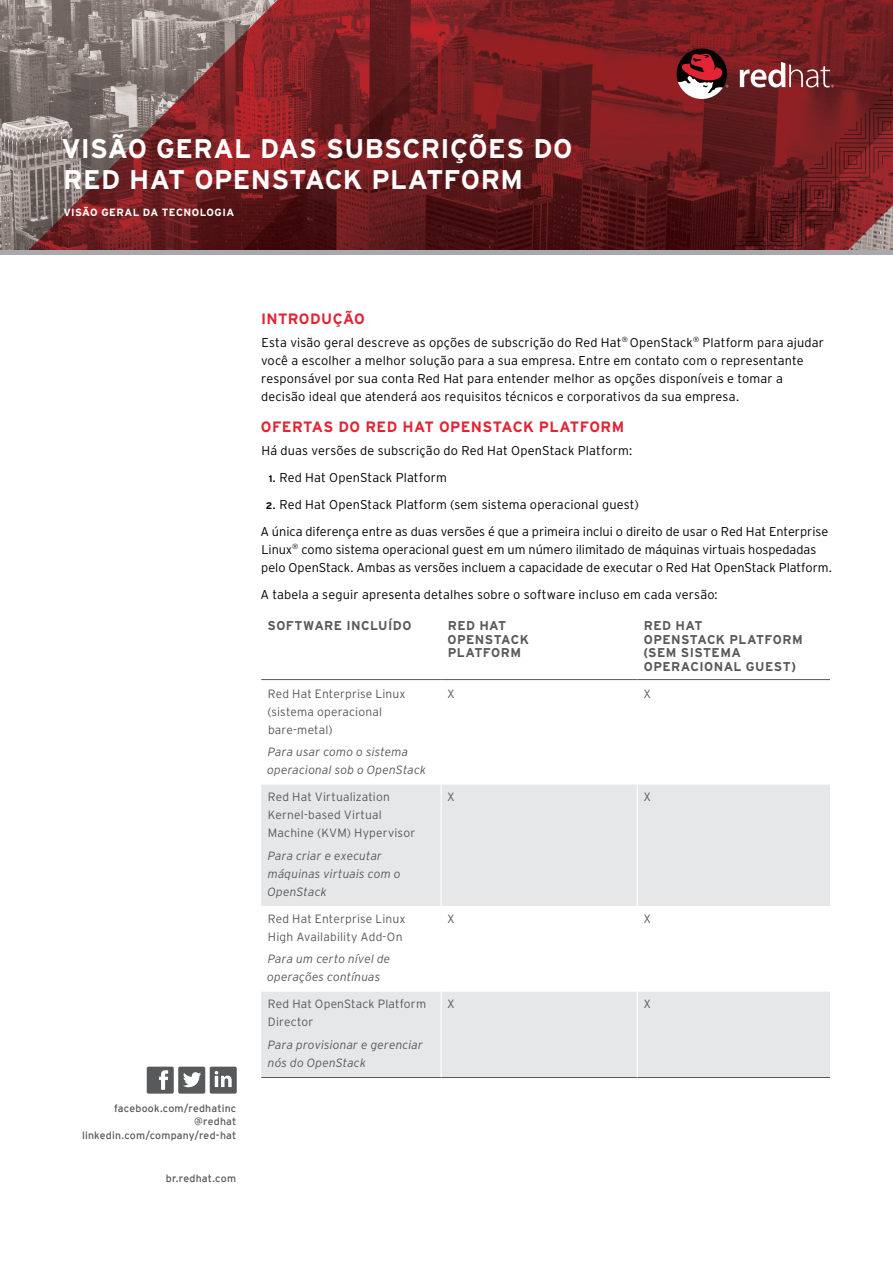
<style>
.page{position:relative;width:893px;height:1263px;background:#fff}
.page>*{position:absolute;margin:0;border:0;box-sizing:border-box;transform-origin:0 0}
.t1{font:700 27px/31.5px "Interstate";letter-spacing:.01em;color:#fff}
.t2{font:700 15px "Interstate";letter-spacing:.025em;color:#e22434}
.t3{font:300 12.75px/18px "Interstate";letter-spacing:.005em;color:#000}
.t4{font:700 12.75px/13.5px "Interstate";letter-spacing:.035em;color:#58595b}
.t5{font:300 12px/18px "Interstate";letter-spacing:.015em;color:#58595b}
.t6{font:italic 300 12px/18px "Interstate";letter-spacing:.01em;color:#58595b}
.t7{font:10.5px/13.5px "Interstate";letter-spacing:.02em;color:#58595b;text-align:right}
.t8{font:700 10.5px "Interstate";letter-spacing:.035em;color:#fff}
.s1{font-weight:700;font-size:9.6px}
</style>
<div class="page">
<img style="left:0;top:0;width:893px;height:250px">
<svg style="left:147px;top:1067px;width:90px;height:27px"></svg>
<svg style="left:261px;top:785px;width:569px;height:292px;fill:#e6e7e8"></svg>
<hr style="left:261px;top:679px;width:180px;height:1px;background:#58595b">
<hr style="left:441px;top:679px;width:196px;height:1px;background:#58595b">
<hr style="left:637px;top:679px;width:193px;height:1px;background:#58595b">
<hr style="left:261px;top:1077px;width:180px;height:1px;background:#58595b">
<hr style="left:441px;top:1077px;width:196px;height:1px;background:#58595b">
<hr style="left:637px;top:1077px;width:193px;height:1px;background:#58595b">
<hr style="left:440px;top:785px;width:2px;height:121px;background:#fff">
<hr style="left:637px;top:785px;width:1px;height:121px;background:#fff">
<hr style="left:440px;top:906px;width:2px;height:86px;background:#fff">
<hr style="left:637px;top:906px;width:1px;height:86px;background:#fff">
<hr style="left:440px;top:992px;width:2px;height:85px;background:#fff">
<hr style="left:637px;top:992px;width:1px;height:85px;background:#fff">
<svg style="left:740px;top:62px;width:94px;height:25px"></svg>
<svg style="left:677px;top:49px;width:51px;height:50px"></svg>
<div style="left:0;top:250px;width:893px;height:5px;background:#a7a9ac"></div>
<h1 class="t1" style="left:61px;top:132px;width:513px">VISÃO GERAL DAS SUBSCRIÇÕES DO<br>RED HAT OPENSTACK PLATFORM</h1>
<p class="t8" style="left:63px;top:206px;width:172px">VISÃO GERAL DA TECNOLOGIA</p>
<p class="t7" style="left:82px;top:1101px;width:156px">facebook.com/redhatinc @redhat linkedin.com/company/red-hat</p>
<p class="t7" style="left:166px;top:1171px;width:72px">br.redhat.com</p>
<p class="t2" style="left:261px;top:310px;width:105px">INTRODUÇÃO</p>
<p class="t3" style="left:261px;top:333px;width:565px">Esta visão geral descreve as opções de subscrição do Red Hat<sup>®</sup> OpenStack<sup>®</sup> Platform para ajudar você a escolher a melhor solução para a sua empresa. Entre em contato com o representante responsável por sua conta Red Hat para entender melhor as opções disponíveis e tomar a decisão ideal que atenderá aos requisitos técnicos e corporativos da sua empresa.</p>
<p class="t2" style="left:261px;top:418px;width:365px">OFERTAS DO RED HAT OPENSTACK PLATFORM</p>
<p class="t3" style="left:261px;top:441px;width:372px">Há duas versões de subscrição do Red Hat OpenStack Platform:</p>
<p class="t3" style="left:269px;top:468px;width:180px"><span class="s1">1.</span> Red Hat OpenStack Platform</p>
<p class="t3" style="left:260px;top:490px;width:569px;line-height:27px;text-indent:6px"><span class="s1">2.</span> Red Hat OpenStack Platform (sem sistema operacional guest)<br>A única diferença entre as duas versões é que a primeira inclui o direito de usar o Red Hat Enterprise</p>
<p class="t3" style="left:261px;top:540px;width:572px">Linux<sup>®</sup> como sistema operacional guest em um número ilimitado de máquinas virtuais hospedadas pelo OpenStack. Ambas as versões incluem a capacidade de executar o Red Hat OpenStack Platform.</p>
<p class="t3" style="left:260px;top:585px;width:459px">A tabela a seguir apresenta detalhes sobre o software incluso em cada versão:</p>
<p class="t4" style="left:267px;top:619px;width:146px">SOFTWARE INCLUÍDO</p>
<p class="t4" style="left:448px;top:619px;width:83px">RED HAT<br>OPENSTACK<br>PLATFORM</p>
<p class="t4" style="left:643px;top:619px;width:161px">RED HAT<br>OPENSTACK PLATFORM (SEM SISTEMA<br>OPERACIONAL GUEST)</p>
<p class="t5" style="left:267px;top:684px;width:140px">Red Hat Enterprise Linux (sistema operacional bare-metal)</p>
<p class="t6" style="left:267px;top:743px;width:160px">Para usar como o sistema operacional sob o OpenStack</p>
<p class="t5" style="left:447px;top:684px;width:9px">X</p>
<p class="t5" style="left:643px;top:684px;width:9px">X</p>
<p class="t5" style="left:268px;top:788px;width:149px">Red Hat Virtualization<br>Kernel-based Virtual<br>Machine (KVM) Hypervisor</p>
<p class="t6" style="left:268px;top:846px;width:135px">Para criar e executar máquinas virtuais com o<br>OpenStack</p>
<p class="t5" style="left:268px;top:909px;width:139px">Red Hat Enterprise Linux<br>High Availability Add-On</p>
<p class="t6" style="left:267px;top:950px;width:125px">Para um certo nível de operações contínuas</p>
<p class="t5" style="left:268px;top:995px;width:160px">Red Hat OpenStack Platform<br>Director</p>
<p class="t6" style="left:268px;top:1035px;width:157px">Para provisionar e gerenciar nós do OpenStack</p>
<p class="t5" style="left:447px;top:788px;width:9px">X</p>
<p class="t5" style="left:643px;top:788px;width:9px">X</p>
<p class="t5" style="left:447px;top:909px;width:9px">X</p>
<p class="t5" style="left:643px;top:909px;width:9px">X</p>
<p class="t5" style="left:447px;top:995px;width:9px">X</p>
<p class="t5" style="left:643px;top:995px;width:9px">X</p>
</div>
